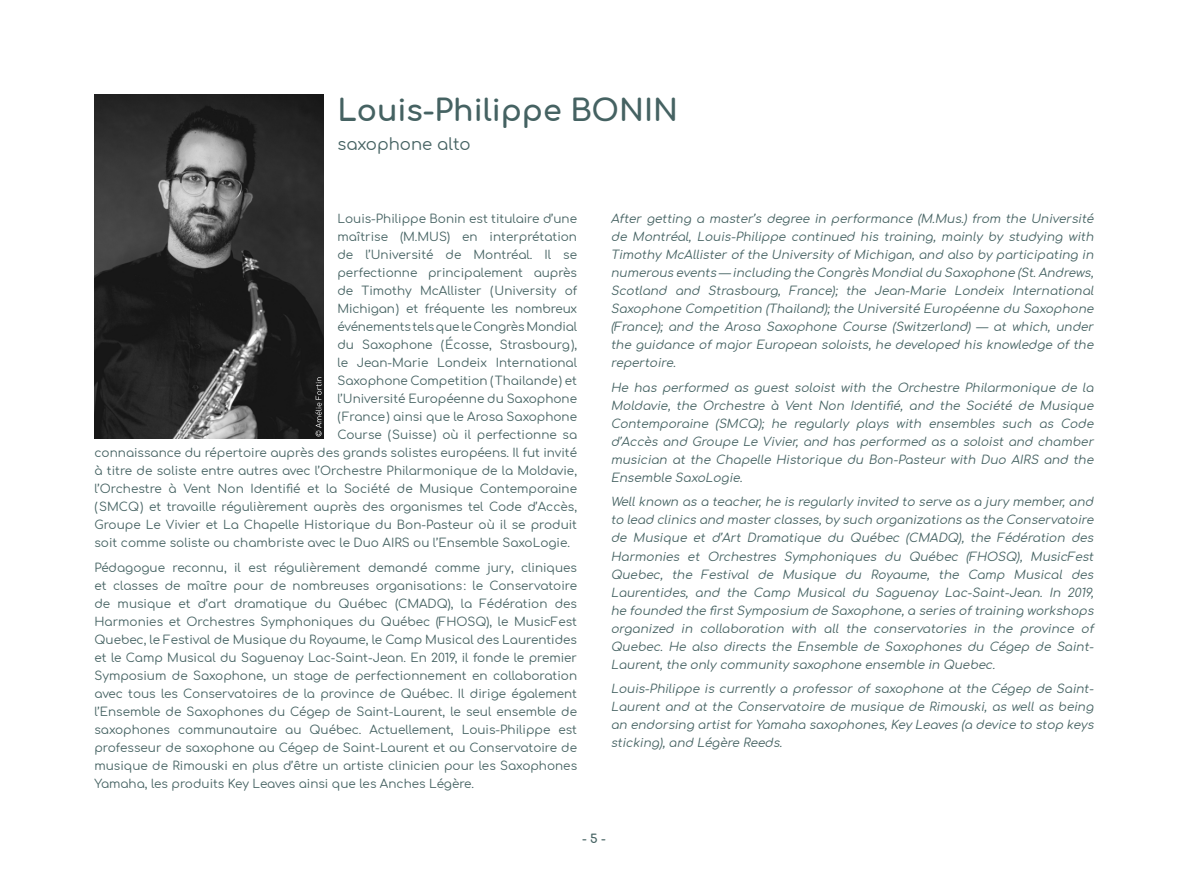
<style>
.page{position:relative;width:1188px;height:893px;background:#fff}
.page>*{position:absolute;margin:0;border:0;box-sizing:border-box;transform-origin:0 0}
.t1{font:700 30px "Comfortaa";color:#456262}
.t2{font:16.5px "Comfortaa";color:#456262}
.t3{font:italic 12px/18px "Comfortaa";color:#456262;text-align:justify}
.t4{font:12px/18px "Comfortaa";color:#456262;text-align:justify}
.t5{font:700 12px "Comfortaa";color:#456262}
</style>
<div class="page">
<img style="left:94px;top:94px;width:230px;height:344px">
<svg style="left:315px;top:377px;width:7px;height:59px"></svg>
<h1 class="t1" style="left:338px;top:82px;width:342px">Louis-Philippe BONIN</h1>
<h2 class="t2" style="left:338px;top:129px;width:135px">saxophone alto</h2>
<p class="t4" style="left:338px;top:208px;width:241px">Louis-Philippe Bonin est titulaire d’une</p>
<p class="t4" style="left:338px;top:226px;width:241px">maîtrise (M.MUS) en interprétation</p>
<p class="t4" style="left:338px;top:244px;width:241px">de l’Université de Montréal. Il se</p>
<p class="t4" style="left:338px;top:262px;width:241px">perfectionne principalement auprès</p>
<p class="t4" style="left:338px;top:280px;width:241px">de Timothy McAllister (University of</p>
<p class="t4" style="left:338px;top:298px;width:241px">Michigan) et fréquente les nombreux</p>
<p class="t4" style="left:338px;top:316px;width:241px">événements tels que le Congrès Mondial</p>
<p class="t4" style="left:338px;top:334px;width:241px">du Saxophone (Écosse, Strasbourg),</p>
<p class="t4" style="left:338px;top:352px;width:241px">le Jean-Marie Londeix International</p>
<p class="t4" style="left:338px;top:370px;width:241px">Saxophone Competition (Thailande) et</p>
<p class="t4" style="left:338px;top:388px;width:241px">l’Université Européenne du Saxophone</p>
<p class="t4" style="left:338px;top:406px;width:241px">(France) ainsi que le Arosa Saxophone</p>
<p class="t4" style="left:338px;top:424px;width:241px">Course (Suisse) où il perfectionne sa</p>
<p class="t4" style="left:94px;top:442px;width:484px">connaissance du répertoire auprès des grands solistes européens. Il fut invité</p>
<p class="t4" style="left:94px;top:460px;width:484px">à titre de soliste entre autres avec l’Orchestre Philarmonique de la Moldavie,</p>
<p class="t4" style="left:94px;top:478px;width:484px">l’Orchestre à Vent Non Identifié et la Société de Musique Contemporaine</p>
<p class="t4" style="left:94px;top:496px;width:484px">(SMCQ) et travaille régulièrement auprès des organismes tel Code d’Accès,</p>
<p class="t4" style="left:94px;top:514px;width:484px">Groupe Le Vivier et La Chapelle Historique du Bon-Pasteur où il se produit</p>
<p class="t4" style="left:94px;top:532px;width:477px">soit comme soliste ou chambriste avec le Duo AIRS ou l’Ensemble SaxoLogie.</p>
<p class="t4" style="left:94px;top:556px;width:484px">Pédagogue reconnu, il est régulièrement demandé comme jury, cliniques et classes de maître pour de nombreuses organisations: le Conservatoire de musique et d’art dramatique du Québec (CMADQ), la Fédération des Harmonies et Orchestres Symphoniques du Québec (FHOSQ), le MusicFest Quebec, le Festival de Musique du Royaume, le Camp Musical des Laurentides et le Camp Musical du Saguenay Lac-Saint-Jean. En 2019, il fonde le premier Symposium de Saxophone, un stage de perfectionnement en collaboration avec tous les Conservatoires de la province de Québec. Il dirige également l’Ensemble de Saxophones du Cégep de Saint-Laurent, le seul ensemble de saxophones communautaire au Québec. Actuellement, Louis-Philippe est professeur de saxophone au Cégep de Saint-Laurent et au Conservatoire de musique de Rimouski en plus d’être un artiste clinicien pour les Saxophones Yamaha, les produits Key Leaves ainsi que les Anches Légère.</p>
<p class="t3" style="left:611px;top:208px;width:487px">After getting a master’s degree in performance (M.Mus.) from the Université de Montréal, Louis-Philippe continued his training, mainly by studying with Timothy McAllisterofthe University ofMichigan,and also by participating in numerous events — including the Congrès Mondialdu Saxophone (St.Andrews, Scotland and Strasbourg, France); the Jean-Marie Londeix International Saxophone Competition (Thailand);the Université Européenne du Saxophone (France); and the Arosa Saxophone Course (Switzerland) — at which, under the guidance of major European soloists, he developed his knowledge of the repertoire.</p>
<p class="t3" style="left:611px;top:376px;width:487px">He has performed as guest soloist with the Orchestre Philarmonique de la Moldavie, the Orchestre à Vent Non Identifié, and the Société de Musique Contemporaine (SMCQ); he regularly plays with ensembles such as Code d’Accès and Groupe Le Vivier, and has performed as a soloist and chamber musician at the Chapelle Historique du Bon-Pasteur with Duo AIRS and the Ensemble SaxoLogie.</p>
<p class="t3" style="left:611px;top:491px;width:487px">Wellknown as a teacher,he is regularly invited to serve as a jury member,and to lead clinics and masterclasses,by such organizations as the Conservatoire de Musique et d’Art Dramatique du Québec (CMADQ), the Fédération des Harmonies et Orchestres Symphoniques du Québec (FHOSQ), MusicFest Quebec, the Festival de Musique du Royaume, the Camp Musical des Laurentides, and the Camp Musical du Saguenay Lac-Saint-Jean. In 2019, he founded the firstSymposium de Saxophone,a series oftraining workshops organized in collaboration with all the conservatories in the province of Quebec. He also directs the Ensemble de Saxophones du Cégep de Saint-Laurent,the only community saxophone ensemble in Quebec.</p>
<p class="t3" style="left:611px;top:678px;width:487px">Louis-Philippe is currently a professor of saxophone at the Cégep de Saint-Laurent and at the Conservatoire de musique de Rimouski, as well as being an endorsing artistforYamaha saxophones,Key Leaves (a device to stop keys sticking),and Légère Reeds.</p>
<p class="t5" style="left:582px;top:827px;width:25px">- 5 -</p>
</div>
